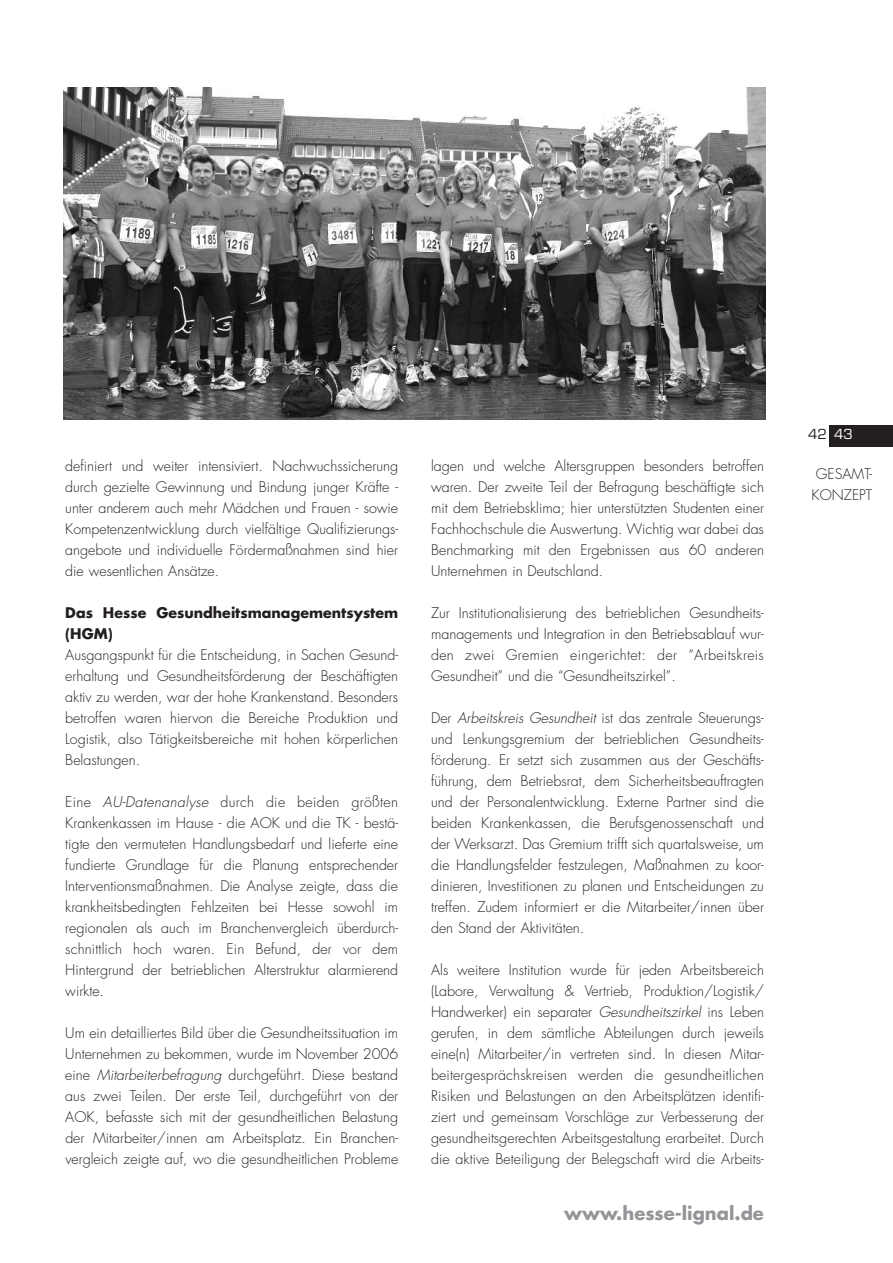
<style>
.page{position:relative;width:893px;height:1263px;background:#fff}
.page>*{position:absolute;margin:0;border:0;box-sizing:border-box;transform-origin:0 0}
.t1{font:700 18px "Futura";color:#939598}
.t2{font:300 14.25px/21px "Futura";color:#231f20;text-align:justify}
.t3{font:700 14.25px/21px "Futura";color:#231f20}
.t4{font:13.5px "Eurostile";color:#fff}
.t5{font:13.5px "Eurostile";color:#231f20}
.s1{font-style:italic}
</style>
<div class="page">
<div style="left:829px;top:425px;width:64px;height:21px;background:#231f20"></div>
<img style="left:64px;top:87px;width:701px;height:333px">
<p class="t2" style="left:65px;top:456px;width:334px">definiert und weiter intensiviert. Nachwuchssicherung durch gezielte Gewinnung und Bindung junger Kräfte - unter anderem auch mehr Mädchen und Frauen - sowie Kompetenzentwicklung durch vielfältige Qualifizierungs&shy;angebote und individuelle Fördermaßnahmen sind hier die wesentlichen Ansätze.</p>
<p class="t3" style="left:65px;top:603px;width:334px">Das Hesse Gesundheitsmanagementsystem (HGM)</p>
<p class="t2" style="left:65px;top:645px;width:334px">Ausgangspunkt für die Entscheidung, in Sachen Gesund&shy;erhaltung und Gesundheitsförderung der Beschäftigten aktiv zu werden, war der hohe Krankenstand. Besonders betroffen waren hiervon die Bereiche Produktion und Logistik, also Tätigkeitsbereiche mit hohen körperlichen Belastungen.</p>
<p class="t2" style="left:65px;top:792px;width:334px">Eine <span class="s1">AU-Datenanalyse</span> durch die beiden größten Krankenkassen im Hause - die AOK und die TK - bestä&shy;tigte den vermuteten Handlungsbedarf und lieferte eine fundierte Grundlage für die Planung entsprechender Interventionsmaßnahmen. Die Analyse zeigte, dass die krankheitsbedingten Fehlzeiten bei Hesse sowohl im regionalen als auch im Branchenvergleich überdurch&shy;schnittlich hoch waren. Ein Befund, der vor dem Hintergrund der betrieblichen Alterstruktur alarmierend wirkte.</p>
<p class="t2" style="left:65px;top:1023px;width:334px">Um ein detailliertes Bild über die Gesundheitssituation im Unternehmen zu bekommen, wurde im November 2006 eine <span class="s1">Mitarbeiterbefragung</span> durchgeführt. Diese bestand aus zwei Teilen. Der erste Teil, durchgeführt von der AOK, befasste sich mit der gesundheitlichen Belastung der Mitarbeiter/innen am Arbeitsplatz. Ein Branchen&shy;vergleich zeigte auf, wo die gesundheitlichen Probleme</p>
<p class="t2" style="left:431px;top:456px;width:334px">lagen und welche Altersgruppen besonders betroffen waren. Der zweite Teil der Befragung beschäftigte sich mit dem Betriebsklima; hier unterstützten Studenten einer Fachhochschule die Auswertung. Wichtig war dabei das Benchmarking mit den Ergebnissen aus 60 anderen Unternehmen in Deutschland.</p>
<p class="t2" style="left:431px;top:603px;width:334px">Zur Institutionalisierung des betrieblichen Gesundheits&shy;managements und Integration in den Betriebsablauf wur&shy;den zwei Gremien eingerichtet: der “Arbeitskreis Gesundheit” und die “Gesundheitszirkel”.</p>
<p class="t2" style="left:431px;top:708px;width:334px">Der <span class="s1">Arbeitskreis Gesundheit</span> ist das zentrale Steuerungs&shy;und Lenkungsgremium der betrieblichen Gesundheits&shy;förderung. Er setzt sich zusammen aus der Geschäfts&shy;führung, dem Betriebsrat, dem Sicherheitsbeauftragten und der Personalentwicklung. Externe Partner sind die beiden Krankenkassen, die Berufsgenossenschaft und der Werksarzt. Das Gremium trifft sich quartalsweise, um die Handlungsfelder festzulegen, Maßnahmen zu koor&shy;dinieren, Investitionen zu planen und Entscheidungen zu treffen. Zudem informiert er die Mitarbeiter/innen über den Stand der Aktivitäten.</p>
<p class="t2" style="left:431px;top:960px;width:334px">Als weitere Institution wurde für jeden Arbeitsbereich (Labore, Verwaltung &amp; Vertrieb, Produktion/Logistik/ Handwerker) ein separater <span class="s1">Gesundheitszirkel</span> ins Leben gerufen, in dem sämtliche Abteilungen durch jeweils eine(n) Mitarbeiter/in vertreten sind. In diesen Mitar&shy;beitergesprächskreisen werden die gesundheitlichen Risiken und Belastungen an den Arbeitsplätzen identifi&shy;ziert und gemeinsam Vorschläge zur Verbesserung der gesundheitsgerechten Arbeitsgestaltung erarbeitet. Durch die aktive Beteiligung der Belegschaft wird die Arbeits-</p>
<p class="t1" style="left:564px;top:1205px;width:201px">www.hesse-lignal.de</p>
<p class="t5" style="left:808px;top:429px;width:20px">42</p>
<p class="t4" style="left:834px;top:429px;width:20px">43</p>
<p class="t2" style="left:812px;top:464px;width:62px">GESAMT-<br>KONZEPT</p>
</div>
